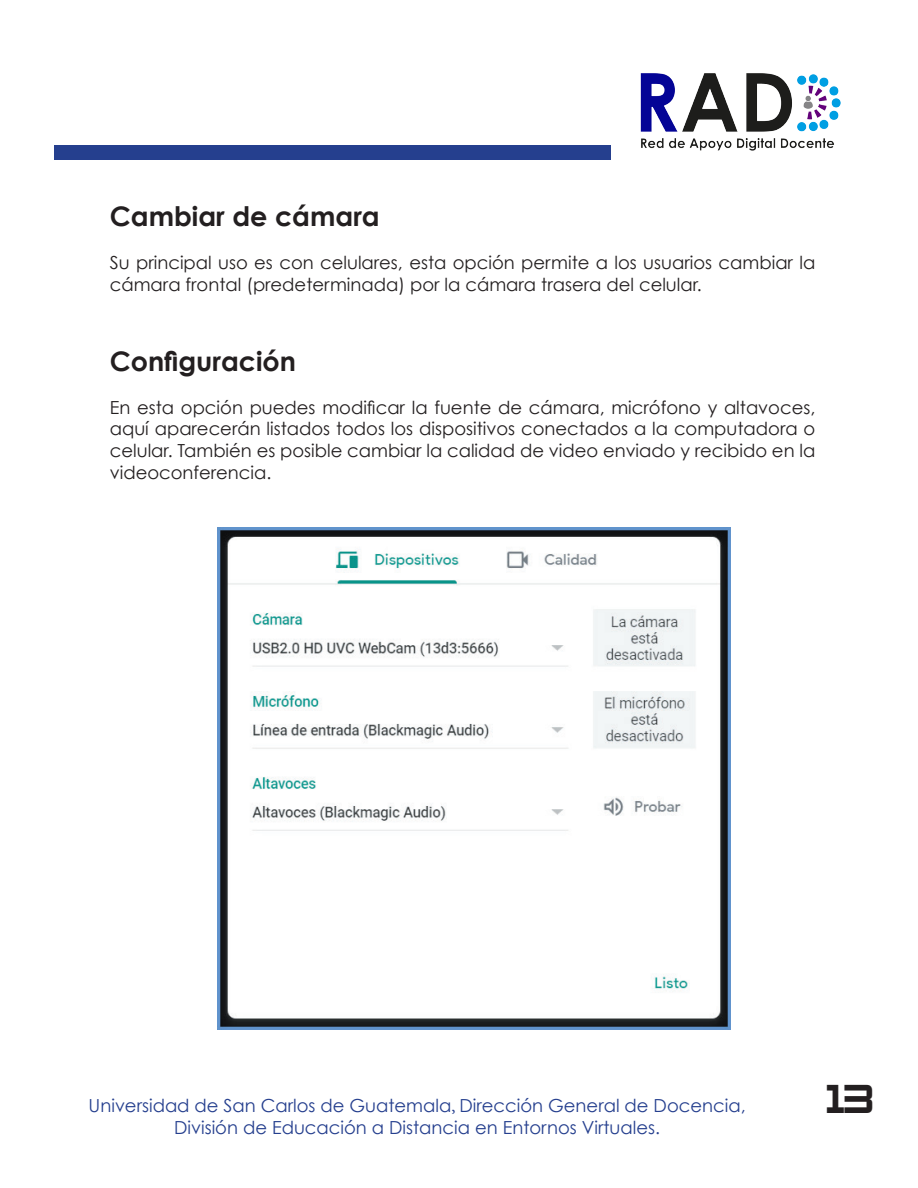
<style>
.page{position:relative;width:918px;height:1188px;background:#fff}
.page>*{position:absolute;margin:0;border:0;box-sizing:border-box;transform-origin:0 0}
.t1{font:45px "Zeroes One";color:#231f20}
.t2{font:700 27px "Century Gothic";color:#231f20}
.t3{font:18px/21.6px "Century Gothic";color:#231f20}
.t4{font:18px "Century Gothic";color:#253f8e}
.s1{font-family:"Minion Pro"}
</style>
<div class="page">
<img style="left:640px;top:73px;width:201px;height:78px">
<div style="left:54px;top:146px;width:556px;height:14px;background:#253f8e"></div>
<img style="left:217px;top:528px;width:514px;height:502px">
<p class="t2" style="left:110px;top:199px;width:271px">Cambiar de cámara</p>
<p class="t3" style="left:110px;top:251px;width:707px">Su principal uso es con celulares, esta opción permite a los usuarios cambiar la cámara frontal (predeterminada) por la cámara trasera del celular.</p>
<p class="t2" style="left:110px;top:344px;width:188px">Configuración</p>
<p class="t3" style="left:110px;top:396px;width:707px;text-align:justify">En esta opción puedes modificar la fuente de cámara, micrófono y altavoces, aquí aparecerán listados todos los dispositivos conectados a la computadora o celular. También es posible cambiar la calidad de video enviado y recibido en la videoconferencia.</p>
<p class="t4" style="left:89px;top:1095px;width:659px">Universidad de San Carlos de Guatemala<span class="s1">,</span> Dirección General de Docencia,</p>
<p class="t4" style="left:174px;top:1117px;width:488px">División de Educación a Distancia en Entornos Virtuales.</p>
<h1 class="t1" style="left:826px;top:1071px;width:50px">13</h1>
</div>
